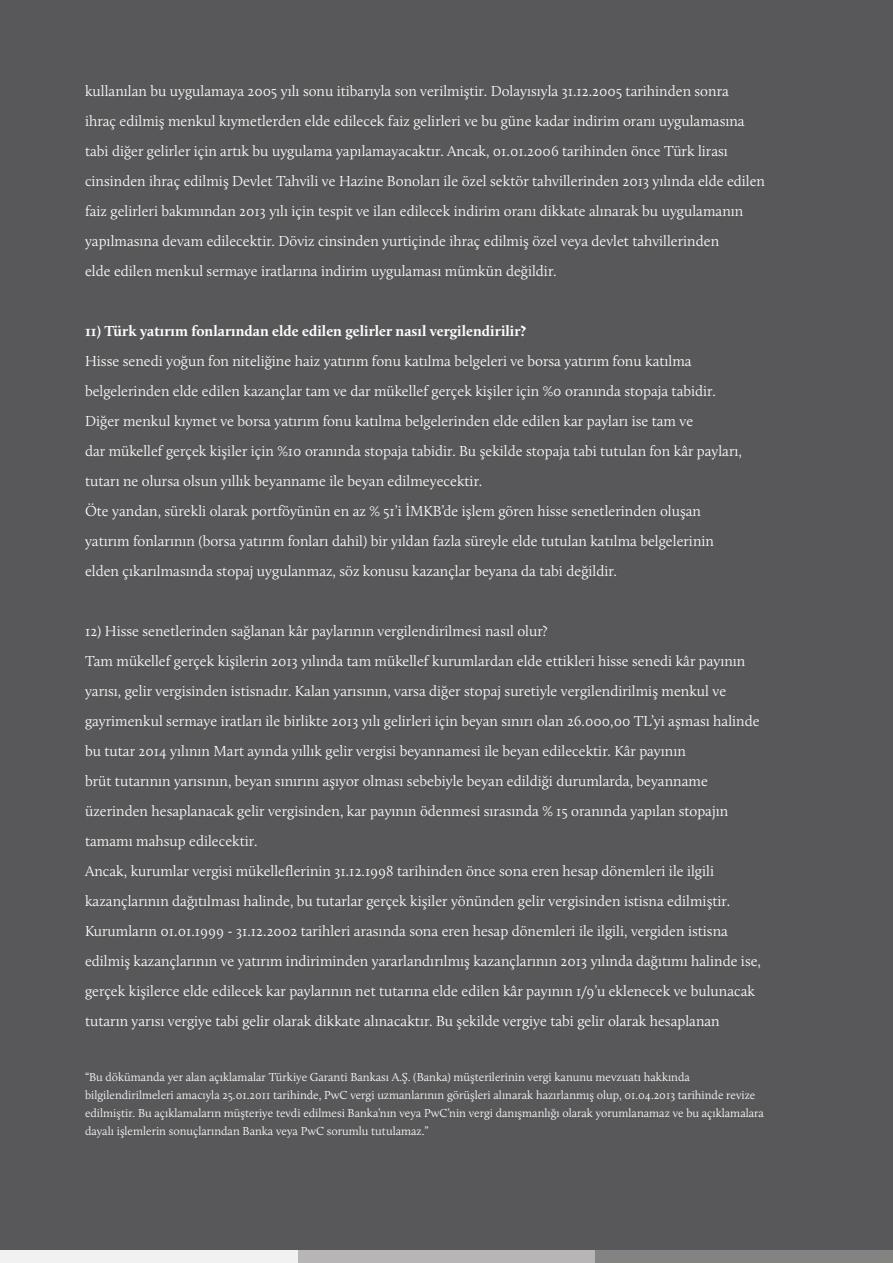
<style>
.page{position:relative;width:893px;height:1263px;background:#58585a}
.page>*{position:absolute;margin:0;border:0;box-sizing:border-box;transform-origin:0 0}
.t1{font:300 15px/30px "Calluna";color:#fff}
.t2{font:700 15px "Calluna";color:#fff}
.t3{font:300 12px/18px "Calluna";color:#fff}
</style>
<div class="page">
<div style="left:0;top:1250px;width:298px;height:13px;background:#f1f1f1"></div>
<div style="left:298px;top:1250px;width:297px;height:13px;background:#b7b5b5"></div>
<div style="left:595px;top:1250px;width:298px;height:13px;background:#838381"></div>
<p class="t1" style="left:85px;top:76px;width:682px">kullanılan bu uygulamaya 2005 yılı sonu itibarıyla son verilmiştir. Dolayısıyla 31.12.2005 tarihinden sonra<br>ihraç edilmiş menkul kıymetlerden elde edilecek faiz gelirleri ve bu güne kadar indirim oranı uygulamasına tabi diğer gelirler için artık bu uygulama yapılamayacaktır. Ancak, 01.01.2006 tarihinden önce Türk lirası cinsinden ihraç edilmiş Devlet Tahvili ve Hazine Bonoları ile özel sektör tahvillerinden 2013 yılında elde edilen faiz gelirleri bakımından 2013 yılı için tespit ve ilan edilecek indirim oranı dikkate alınarak bu uygulamanın yapılmasına devam edilecektir. Döviz cinsinden yurtiçinde ihraç edilmiş özel veya devlet tahvillerinden<br>elde edilen menkul sermaye iratlarına indirim uygulaması mümkün değildir.</p>
<p class="t2" style="left:85px;top:322px;width:442px">11) Türk yatırım fonlarından elde edilen gelirler nasıl vergilendirilir?</p>
<p class="t1" style="left:85px;top:346px;width:658px">Hisse senedi yoğun fon niteliğine haiz yatırım fonu katılma belgeleri ve borsa yatırım fonu katılma belgelerinden elde edilen kazançlar tam ve dar mükellef gerçek kişiler için %0 oranında stopaja tabidir.<br>Diğer menkul kıymet ve borsa yatırım fonu katılma belgelerinden elde edilen kar payları ise tam ve<br>dar mükellef gerçek kişiler için %10 oranında stopaja tabidir. Bu şekilde stopaja tabi tutulan fon kâr payları, tutarı ne olursa olsun yıllık beyanname ile beyan edilmeyecektir.<br>Öte yandan, sürekli olarak portföyünün en az % 51’i İMKB’de işlem gören hisse senetlerinden oluşan yatırım fonlarının (borsa yatırım fonları dahil) bir yıldan fazla süreyle elde tutulan katılma belgelerinin elden çıkarılmasında stopaj uygulanmaz, söz konusu kazançlar beyana da tabi değildir.</p>
<p class="t1" style="left:85px;top:616px;width:677px">12) Hisse senetlerinden sağlanan kâr paylarının vergilendirilmesi nasıl olur?<br>Tam mükellef gerçek kişilerin 2013 yılında tam mükellef kurumlardan elde ettikleri hisse senedi kâr payının yarısı, gelir vergisinden istisnadır. Kalan yarısının, varsa diğer stopaj suretiyle vergilendirilmiş menkul ve gayrimenkul sermaye iratları ile birlikte 2013 yılı gelirleri için beyan sınırı olan 26.000,00 TL’yi aşması halinde bu tutar 2014 yılının Mart ayında yıllık gelir vergisi beyannamesi ile beyan edilecektir. Kâr payının<br>brüt tutarının yarısının, beyan sınırını aşıyor olması sebebiyle beyan edildiği durumlarda, beyanname üzerinden hesaplanacak gelir vergisinden, kar payının ödenmesi sırasında % 15 oranında yapılan stopajın tamamı mahsup edilecektir.<br>Ancak, kurumlar vergisi mükelleflerinin 31.12.1998 tarihinden önce sona eren hesap dönemleri ile ilgili kazançlarının dağıtılması halinde, bu tutarlar gerçek kişiler yönünden gelir vergisinden istisna edilmiştir.<br>Kurumların 01.01.1999 - 31.12.2002 tarihleri arasında sona eren hesap dönemleri ile ilgili, vergiden istisna edilmiş kazançlarının ve yatırım indiriminden yararlandırılmış kazançlarının 2013 yılında dağıtımı halinde ise, gerçek kişilerce elde edilecek kar paylarının net tutarına elde edilen kâr payının 1/9’u eklenecek ve bulunacak tutarın yarısı vergiye tabi gelir olarak dikkate alınacaktır. Bu şekilde vergiye tabi gelir olarak hesaplanan</p>
<p class="t3" style="left:85px;top:1068px;width:680px">“Bu dökümanda yer alan açıklamalar Türkiye Garanti Bankası A.Ş. (Banka) müşterilerinin vergi kanunu mevzuatı hakkında bilgilendirilmeleri amacıyla 25.01.2011 tarihinde, PwC vergi uzmanlarının görüşleri alınarak hazırlanmış olup, 01.04.2013 tarihinde revize edilmiştir. Bu açıklamaların müşteriye tevdi edilmesi Banka’nın veya PwC’nin vergi danışmanlığı olarak yorumlanamaz ve bu açıklamalara dayalı işlemlerin sonuçlarından Banka veya PwC sorumlu tutulamaz.”</p>
</div>
